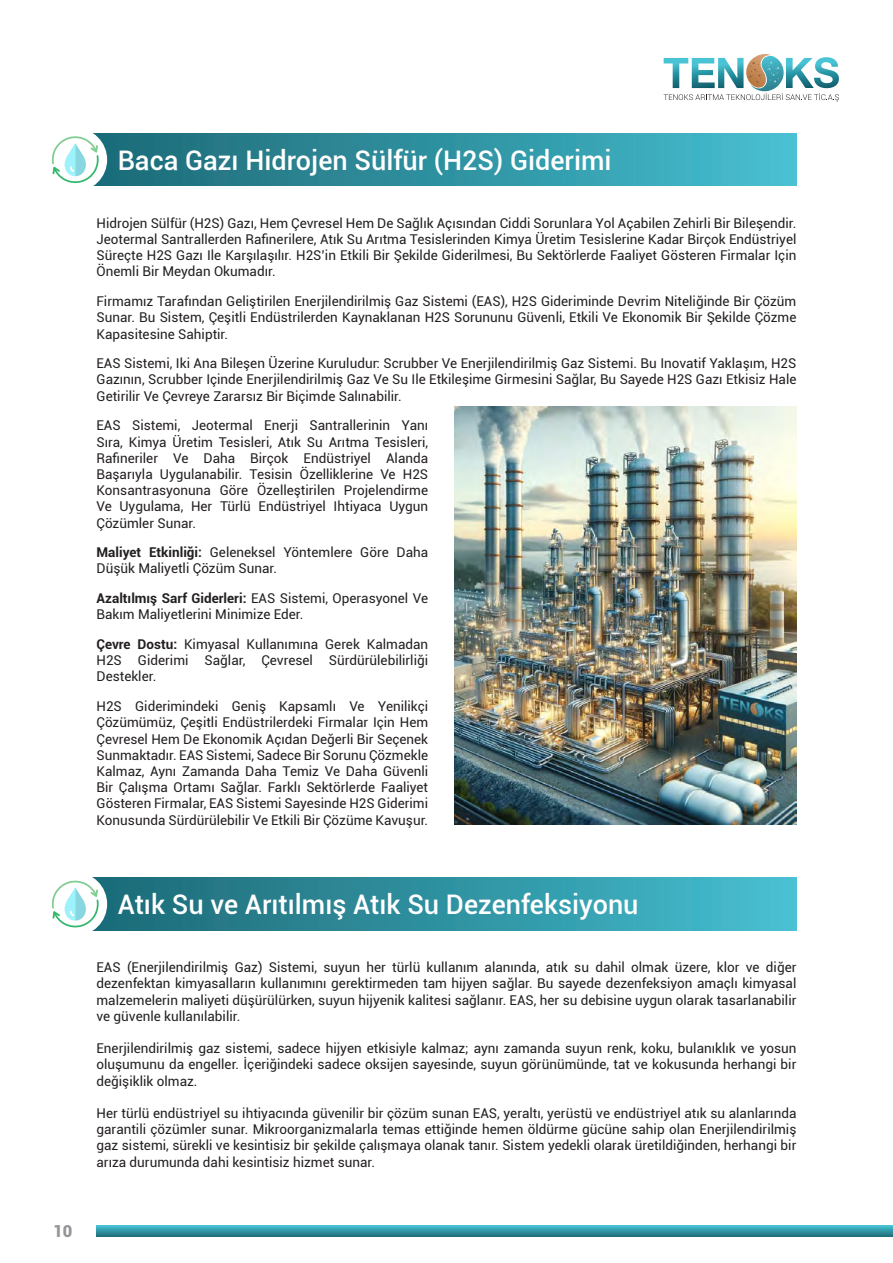
<style>
.page{position:relative;width:893px;height:1263px;background:#fff}
.page>*{position:absolute;margin:0;border:0;box-sizing:border-box;transform-origin:0 0}
.t1{font:500 27px "Roboto";color:#fff}
.t2{font:900 16.5px "Roboto";color:#939598}
.t3{font:13.5px/16.2px "Roboto";color:#231f20;text-align:justify}
.s1{font-weight:700}
</style>
<div class="page">
<svg style="left:664px;top:54px;width:175px;height:48px"></svg>
<svg style="left:96px;top:1225px;width:797px;height:12px"></svg>
<div style="left:75px;top:134px;width:721px;height:52px;background:linear-gradient(to right,#1b6673,#46bed0)"></div>
<div style="left:43px;top:128px;width:64px;height:64px;background:#fff;border-radius:50%"></div>
<svg style="left:52px;top:135px;width:47px;height:49px"></svg>
<img style="left:455px;top:406px;width:341px;height:419px">
<div style="left:75px;top:878px;width:721px;height:52px;background:linear-gradient(to right,#1b6672,#46bed0)"></div>
<div style="left:43px;top:872px;width:64px;height:64px;background:#fff;border-radius:50%"></div>
<svg style="left:52px;top:880px;width:47px;height:48px"></svg>
<p class="t1" style="left:118px;top:141px;width:495px">Baca Gazı Hidrojen Sülfür (H2S) Giderimi</p>
<p class="t3" style="left:97px;top:214px;width:701px">Hidrojen Sülfür (H2S) Gazı, Hem Çevresel Hem De Sağlık Açısından Ciddi Sorunlara Yol Açabilen Zehirli Bir Bileşendir.<br>Jeotermal Santrallerden Rafinerilere, Atık Su Arıtma Tesislerinden Kimya Üretim Tesislerine Kadar Birçok Endüstriyel Süreçte H2S Gazı Ile Karşılaşılır. H2S’in Etkili Bir Şekilde Giderilmesi, Bu Sektörlerde Faaliyet Gösteren Firmalar Için Önemli Bir Meydan Okumadır.</p>
<p class="t3" style="left:97px;top:293px;width:701px">Firmamız Tarafından Geliştirilen Enerjilendirilmiş Gaz Sistemi (EAS), H2S Gideriminde Devrim Niteliğinde Bir Çözüm Sunar. Bu Sistem, Çeşitli Endüstrilerden Kaynaklanan H2S Sorununu Güvenli, Etkili Ve Ekonomik Bir Şekilde Çözme Kapasitesine Sahiptir.</p>
<p class="t3" style="left:97px;top:355px;width:701px">EAS Sistemi, Iki Ana Bileşen Üzerine Kuruludur: Scrubber Ve Enerjilendirilmiş Gaz Sistemi. Bu Inovatif Yaklaşım, H2S Gazının, Scrubber Içinde Enerjilendirilmiş Gaz Ve Su Ile Etkileşime Girmesini Sağlar, Bu Sayede H2S Gazı Etkisiz Hale Getirilir Ve Çevreye Zararsız Bir Biçimde Salınabilir.</p>
<p class="t3" style="left:97px;top:417px;width:333px">EAS Sistemi, Jeotermal Enerji Santrallerinin Yanı Sıra, Kimya Üretim Tesisleri, Atık Su Arıtma Tesisleri, Rafineriler Ve Daha Birçok Endüstriyel Alanda Başarıyla Uygulanabilir. Tesisin Özelliklerine Ve H2S Konsantrasyonuna Göre Özelleştirilen Projelendirme Ve Uygulama, Her Türlü Endüstriyel Ihtiyaca Uygun Çözümler Sunar.</p>
<p class="t3" style="left:97px;top:544px;width:333px"><span class="s1">Maliyet Etkinliği:</span> Geleneksel Yöntemlere Göre Daha<br>Düşük Maliyetli Çözüm Sunar.</p>
<p class="t3" style="left:97px;top:590px;width:333px"><span class="s1">Azaltılmış Sarf Giderleri:</span> EAS Sistemi, Operasyonel Ve<br>Bakım Maliyetlerini Minimize Eder.</p>
<p class="t3" style="left:97px;top:636px;width:333px"><span class="s1">Çevre Dostu:</span> Kimyasal Kullanımına Gerek Kalmadan H2S Giderimi Sağlar, Çevresel Sürdürülebilirliği Destekler.</p>
<p class="t3" style="left:97px;top:698px;width:333px">H2S Giderimindeki Geniş Kapsamlı Ve Yenilikçi Çözümümüz, Çeşitli Endüstrilerdeki Firmalar Için Hem Çevresel Hem De Ekonomik Açıdan Değerli Bir Seçenek Sunmaktadır. EAS Sistemi, Sadece Bir Sorunu Çözmekle Kalmaz, Aynı Zamanda Daha Temiz Ve Daha Güvenli Bir Çalışma Ortamı Sağlar. Farklı Sektörlerde Faaliyet Gösteren Firmalar, EAS Sistemi Sayesinde H2S Giderimi Konusunda Sürdürülebilir Ve Etkili Bir Çözüme Kavuşur.</p>
<p class="t2" style="left:53px;top:1219px;width:21px">10</p>
<p class="t1" style="left:118px;top:885px;width:522px">Atık Su ve Arıtılmış Atık Su Dezenfeksiyonu</p>
<p class="t3" style="left:97px;top:959px;width:701px">EAS (Enerjilendirilmiş Gaz) Sistemi, suyun her türlü kullanım alanında, atık su dahil olmak üzere, klor ve diğer dezenfektan kimyasalların kullanımını gerektirmeden tam hijyen sağlar. Bu sayede dezenfeksiyon amaçlı kimyasal malzemelerin maliyeti düşürülürken, suyun hijyenik kalitesi sağlanır. EAS, her su debisine uygun olarak tasarlanabilir ve güvenle kullanılabilir.</p>
<p class="t3" style="left:97px;top:1040px;width:701px">Enerjilendirilmiş gaz sistemi, sadece hijyen etkisiyle kalmaz; aynı zamanda suyun renk, koku, bulanıklık ve yosun oluşumunu da engeller. İçeriğindeki sadece oksijen sayesinde, suyun görünümünde, tat ve kokusunda herhangi bir değişiklik olmaz.</p>
<p class="t3" style="left:97px;top:1104px;width:701px">Her türlü endüstriyel su ihtiyacında güvenilir bir çözüm sunan EAS, yeraltı, yerüstü ve endüstriyel atık su alanlarında garantili çözümler sunar. Mikroorganizmalarla temas ettiğinde hemen öldürme gücüne sahip olan Enerjilendirilmiş gaz sistemi, sürekli ve kesintisiz bir şekilde çalışmaya olanak tanır. Sistem yedekli olarak üretildiğinden, herhangi bir arıza durumunda dahi kesintisiz hizmet sunar.</p>
</div>
